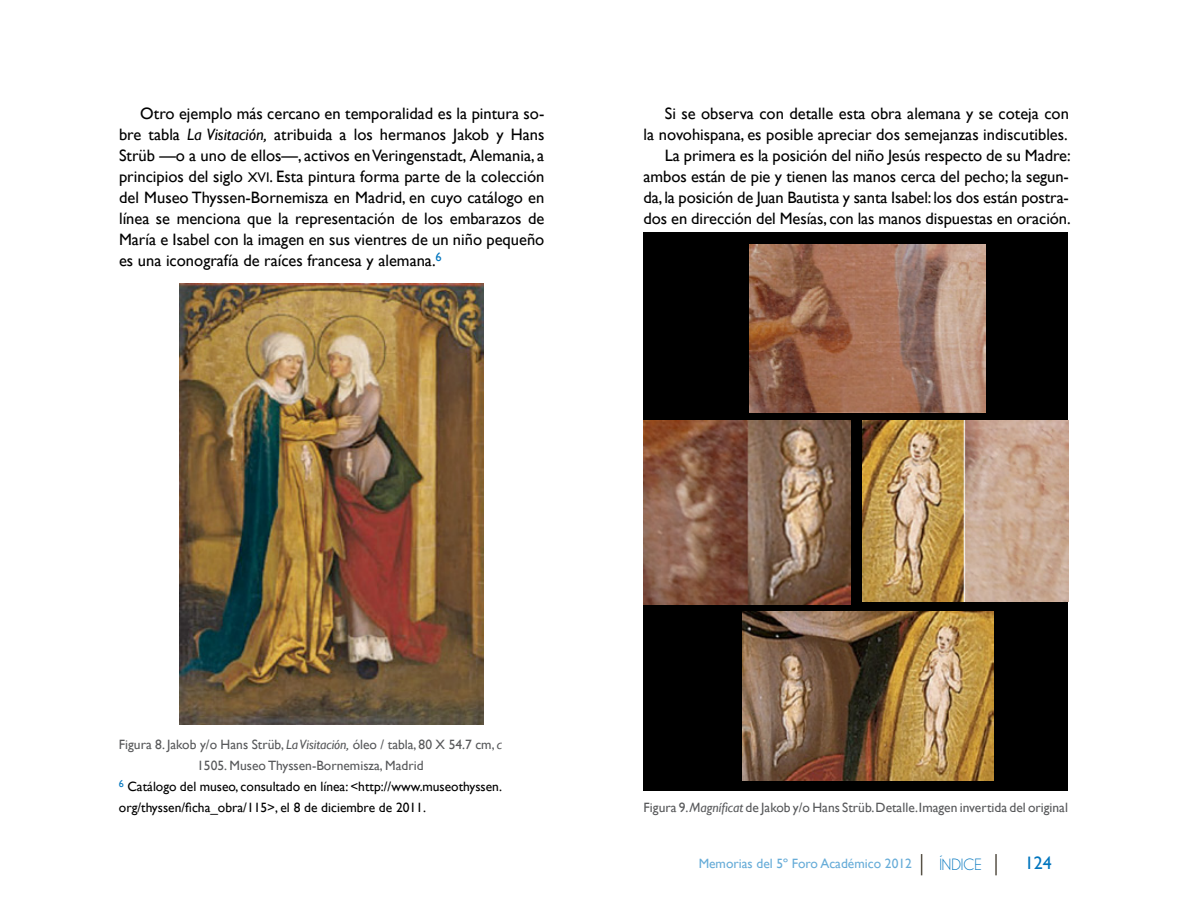
<style>
.page{position:relative;width:1188px;height:918px;background:#fff}
.page>*{position:absolute;margin:0;border:0;box-sizing:border-box;transform-origin:0 0}
.t1{font:18px "Gill Sans";color:#0075be}
.t2{font:16.5px/21px "Gill Sans";letter-spacing:-.005em;color:#000;text-align:justify}
.t3{font:16.5px "Champagne&Limousines";color:#0075be}
.t4{font:13.5px/21px "Gill Sans";color:#58595b;text-align:center}
.t5{font:13.5px/21px "Gill Sans";color:#000}
.t6{font:13.5px "Gill Sans";color:#0075be}
.s1{font-style:italic}
.s2{font-family:"Gill Sans MT SC850";font-size:14.1px}
</style>
<div class="page">
<hr style="left:995px;top:854px;width:2px;height:21px;background:#575146">
<svg style="left:921px;top:854px;width:1px;height:21px"></svg>
<div style="left:644px;top:233px;width:424px;height:558px;background:#000"></div>
<img style="left:180px;top:284px;width:304px;height:440px">
<img style="left:750px;top:245px;width:236px;height:168px">
<img style="left:644px;top:421px;width:207px;height:183px">
<img style="left:863px;top:421px;width:205px;height:181px">
<img style="left:742px;top:612px;width:251px;height:168px">
<p class="t2" style="left:119px;top:103px;width:427px;text-indent:21px">Otro ejemplo más cercano en temporalidad es la pintura so&shy;bre tabla <span class="s1">La Visitación,</span> atribuida a los hermanos Jakob y Hans Strüb —o a uno de ellos—, activos en Veringenstadt, Alemania, a principios del siglo <span class="s2">xvi</span>. Esta pintura forma parte de la colección del Museo Thyssen-Bornemisza en Madrid, en cuyo catálogo en línea se menciona que la representación de los embarazos de María e Isabel con la imagen en sus vientres de un niño pequeño es una iconografía de raíces francesa y alemana.<sup>6</sup></p>
<p class="t2" style="left:644px;top:103px;width:429px;text-align:right">Si se observa con detalle esta obra alemana y se coteja con<br>la novohispana, es posible apreciar dos semejanzas indiscutibles.<br>La primera es la posición del niño Jesús respecto de su Madre: ambos están de pie y tienen las manos cerca del pecho; la segun&shy;da, la posición de Juan Bautista y santa Isabel: los dos están postra&shy;dos en dirección del Mesías, con las manos dispuestas en oración.</p>
<p class="t4" style="left:119px;top:734px;width:385px">Figura 8. Jakob y/o Hans Strüb, <span class="s1">La Visitación,</span> óleo / tabla, 80 X 54.7 cm, <span class="s1">c<br></span>1505. Museo Thyssen-Bornemisza, Madrid</p>
<p class="t5" style="left:119px;top:776px;width:385px"><sup>6</sup> Catálogo del museo, consultado en línea: &lt;http://www.museothyssen. org/thyssen/ficha_obra/115&gt;, el 8 de diciembre de 2011.</p>
<p class="t4" style="left:644px;top:797px;width:426px">Figura 9. <span class="s1">Magníficat</span> de Jakob y/o Hans Strüb. Detalle. Imagen invertida del original</p>
<p class="t6" style="left:699px;top:856px;width:215px">Memorias del 5º Foro Académico 2012</p>
<p class="t3" style="left:939px;top:855px;width:44px">ÍNDICE</p>
<p class="t1" style="left:1025px;top:853px;width:28px">124</p>
</div>
